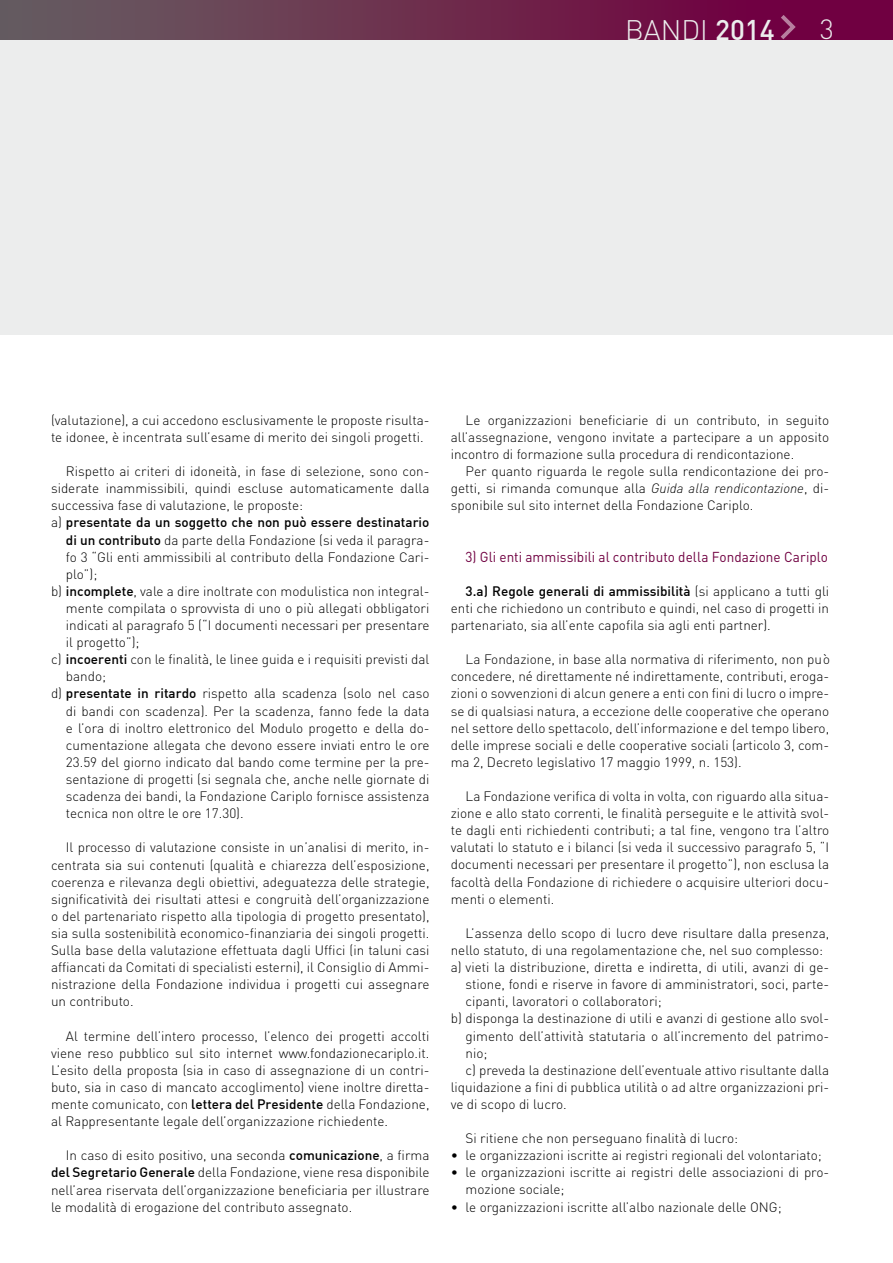
<style>
.page{position:relative;width:893px;height:1263px;background:#fff}
.page>*{position:absolute;margin:0;border:0;box-sizing:border-box;transform-origin:0 0}
.t1{font:300 27.9px "DIN";color:#eceded}
.t2{font:300 27.45px "DIN";color:#eceded}
.t3{font:14.25px "DIN";letter-spacing:.005em;color:#700041;scale:.95 1}
.t4{font:300 13.5px/17.1px "DIN";color:#000;text-align:justify}
.t5{font:500 13.5px "DIN";color:#000}
.s1{font-weight:500}
.s2{font-weight:300}
.s3{font-style:italic}
</style>
<div class="page">
<div style="left:0;top:0;width:893px;height:335px;background:#eceded"></div>
<div style="left:0;top:0;width:893px;height:39px;background:linear-gradient(to right,#676060,#72003c)"></div>
<svg style="left:781px;top:15px;width:15px;height:24px"></svg>
<h1 class="t1" style="left:625px;top:12px;width:151px">BANDI <span class="s1">2014</span></h1>
<h2 class="t2" style="left:820px;top:13px;width:16px">3</h2>
<p class="t4" style="left:51px;top:411px;width:380px">(valutazione), a cui accedono esclusivamente le proposte risulta&shy;te idonee, è incentrata sull’esame di merito dei singoli progetti.</p>
<p class="t4" style="left:66px;top:462px;width:365px">Rispetto ai criteri di idoneità, in fase di selezione, sono con-</p>
<p class="t4" style="left:51px;top:480px;width:380px">siderate inammissibili, quindi escluse automaticamente dalla</p>
<p class="t4" style="left:51px;top:497px;width:254px">successiva fase di valutazione, le proposte:</p>
<p class="t5" style="left:51px;top:514px;width:380px"><span class="s2">a)</span> presentate da un soggetto che non può essere destinatario</p>
<p class="t4" style="left:66px;top:531px;width:365px"><span class="s1">di un contributo</span> da parte della Fondazione (si veda il paragra-</p>
<p class="t4" style="left:66px;top:548px;width:365px">fo 3 “Gli enti ammissibili al contributo della Fondazione Cari-</p>
<p class="t4" style="left:66px;top:565px;width:33px">plo”);</p>
<p class="t4" style="left:51px;top:582px;width:380px">b) <span class="s1">incomplete</span>, vale a dire inoltrate con modulistica non integral-</p>
<p class="t4" style="left:66px;top:599px;width:365px">mente compilata o sprovvista di uno o più allegati obbligatori</p>
<p class="t4" style="left:66px;top:616px;width:365px">indicati al paragrafo 5 (“I documenti necessari per presentare</p>
<p class="t4" style="left:66px;top:634px;width:75px">il progetto”);</p>
<p class="t4" style="left:51px;top:651px;width:380px">c) <span class="s1">incoerenti</span> con le finalità, le linee guida e i requisiti previsti dal</p>
<p class="t4" style="left:66px;top:668px;width:42px">bando;</p>
<p class="t4" style="left:51px;top:685px;width:380px">d) <span class="s1">presentate in ritardo</span> rispetto alla scadenza (solo nel caso</p>
<p class="t4" style="left:66px;top:702px;width:365px">di bandi con scadenza). Per la scadenza, fanno fede la data</p>
<p class="t4" style="left:66px;top:719px;width:365px">e l’ora di inoltro elettronico del Modulo progetto e della do-</p>
<p class="t4" style="left:66px;top:736px;width:365px">cumentazione allegata che devono essere inviati entro le ore</p>
<p class="t4" style="left:66px;top:753px;width:365px">23.59 del giorno indicato dal bando come termine per la pre-</p>
<p class="t4" style="left:66px;top:770px;width:365px">sentazione di progetti (si segnala che, anche nelle giornate di</p>
<p class="t4" style="left:66px;top:787px;width:365px">scadenza dei bandi, la Fondazione Cariplo fornisce assistenza</p>
<p class="t4" style="left:66px;top:805px;width:179px">tecnica non oltre le ore 17.30).</p>
<p class="t4" style="left:51px;top:839px;width:380px;text-indent:15px">Il processo di valutazione consiste in un’analisi di merito, in&shy;centrata sia sui contenuti (qualità e chiarezza dell’esposizione, coerenza e rilevanza degli obiettivi, adeguatezza delle strategie, significatività dei risultati attesi e congruità dell’organizzazione o del partenariato rispetto alla tipologia di progetto presentato), sia sulla sostenibilità economico-finanziaria dei singoli progetti.<br>Sulla base della valutazione effettuata dagli Uffici (in taluni casi affiancati da Comitati di specialisti esterni), il Consiglio di Ammi&shy;nistrazione della Fondazione individua i progetti cui assegnare un contributo.</p>
<p class="t4" style="left:51px;top:1027px;width:380px;text-indent:15px">Al termine dell’intero processo, l’elenco dei progetti accolti viene reso pubblico sul sito internet www.fondazionecariplo.it.<br>L’esito della proposta (sia in caso di assegnazione di un contri&shy;buto, sia in caso di mancato accoglimento) viene inoltre diretta&shy;mente comunicato, con <span class="s1">lettera del Presidente</span> della Fondazione, al Rappresentante legale dell’organizzazione richiedente.</p>
<p class="t4" style="left:51px;top:1147px;width:380px;text-indent:15px">In caso di esito positivo, una seconda <span class="s1">comunicazione</span>, a firma <span class="s1">del Segretario Generale</span> della Fondazione, viene resa disponibile nell’area riservata dell’organizzazione beneficiaria per illustrare le modalità di erogazione del contributo assegnato.</p>
<p class="t4" style="left:451px;top:411px;width:380px;text-indent:15px">Le organizzazioni beneficiarie di un contributo, in seguito all’assegnazione, vengono invitate a partecipare a un apposito incontro di formazione sulla procedura di rendicontazione.</p>
<p class="t4" style="left:451px;top:463px;width:380px;text-indent:15px">Per quanto riguarda le regole sulla rendicontazione dei pro&shy;getti, si rimanda comunque alla <span class="s3">Guida alla rendicontazione</span>, di&shy;sponibile sul sito internet della Fondazione Cariplo.</p>
<p class="t3" style="left:466px;top:547px;width:383px">3) Gli enti ammissibili al contributo della Fondazione Cariplo</p>
<p class="t4" style="left:451px;top:582px;width:380px;text-indent:15px"><span class="s1">3.a) Regole generali di ammissibilità</span> (si applicano a tutti gli enti che richiedono un contributo e quindi, nel caso di progetti in partenariato, sia all’ente capofila sia agli enti partner).</p>
<p class="t4" style="left:451px;top:651px;width:380px;text-indent:15px">La Fondazione, in base alla normativa di riferimento, non può concedere, né direttamente né indirettamente, contributi, eroga&shy;zioni o sovvenzioni di alcun genere a enti con fini di lucro o impre&shy;se di qualsiasi natura, a eccezione delle cooperative che operano nel settore dello spettacolo, dell’informazione e del tempo libero, delle imprese sociali e delle cooperative sociali (articolo 3, com&shy;ma 2, Decreto legislativo 17 maggio 1999, n. 153).</p>
<p class="t4" style="left:451px;top:787px;width:380px;text-indent:15px">La Fondazione verifica di volta in volta, con riguardo alla situa&shy;zione e allo stato correnti, le finalità perseguite e le attività svol&shy;te dagli enti richiedenti contributi; a tal fine, vengono tra l’altro valutati lo statuto e i bilanci (si veda il successivo paragrafo 5, “I documenti necessari per presentare il progetto”), non esclusa la facoltà della Fondazione di richiedere o acquisire ulteriori docu&shy;menti o elementi.</p>
<p class="t4" style="left:466px;top:924px;width:365px">L’assenza dello scopo di lucro deve risultare dalla presenza,</p>
<p class="t4" style="left:451px;top:941px;width:374px">nello statuto, di una regolamentazione che, nel suo complesso:</p>
<p class="t4" style="left:451px;top:958px;width:380px">a) vieti la distribuzione, diretta e indiretta, di utili, avanzi di ge-</p>
<p class="t4" style="left:466px;top:976px;width:365px">stione, fondi e riserve in favore di amministratori, soci, parte-</p>
<p class="t4" style="left:466px;top:993px;width:198px">cipanti, lavoratori o collaboratori;</p>
<p class="t4" style="left:451px;top:1010px;width:380px">b) disponga la destinazione di utili e avanzi di gestione allo svol-</p>
<p class="t4" style="left:466px;top:1027px;width:365px">gimento dell’attività statutaria o all’incremento del patrimo-</p>
<p class="t4" style="left:466px;top:1044px;width:23px">nio;</p>
<p class="t4" style="left:466px;top:1061px;width:365px">c) preveda la destinazione dell’eventuale attivo risultante dalla</p>
<p class="t4" style="left:451px;top:1078px;width:380px">liquidazione a fini di pubblica utilità o ad altre organizzazioni pri-</p>
<p class="t4" style="left:451px;top:1095px;width:118px">ve di scopo di lucro.</p>
<p class="t4" style="left:466px;top:1129px;width:274px">Si ritiene che non perseguano finalità di lucro:</p>
<p class="t4" style="left:451px;top:1147px;width:372px">• le organizzazioni iscritte ai registri regionali del volontariato;</p>
<p class="t4" style="left:466px;top:1164px;width:365px;text-indent:-15px">• le organizzazioni iscritte ai registri delle associazioni di pro&shy;mozione sociale;</p>
<p class="t4" style="left:451px;top:1198px;width:332px">• le organizzazioni iscritte all’albo nazionale delle ONG;</p>
</div>
